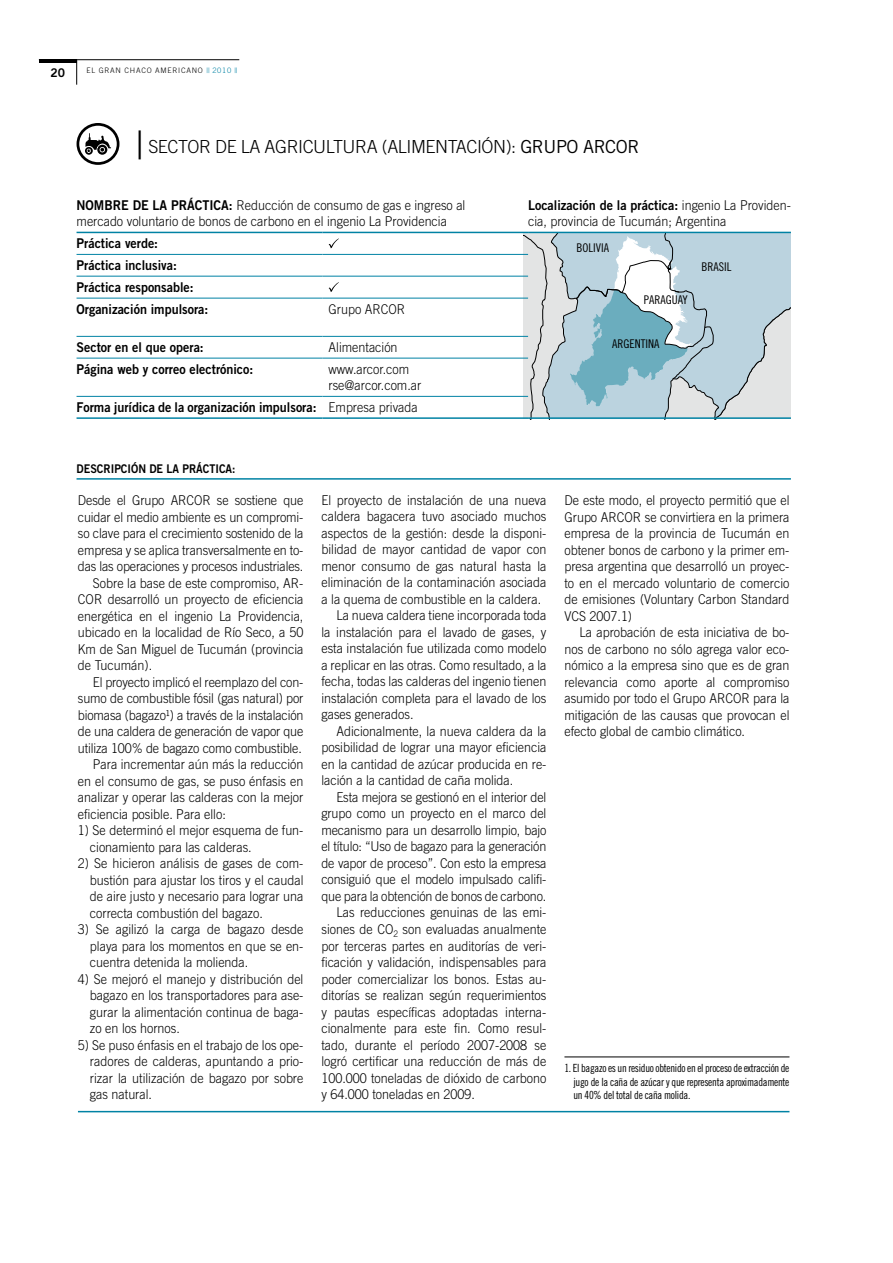
<style>
.page{position:relative;width:893px;height:1263px;background:#fff}
.page>*{position:absolute;margin:0;border:0;box-sizing:border-box;transform-origin:0 0}
.t1{font:300 18px "Trade Gothic LT Std";letter-spacing:-.025em;color:#000}
.t2{font:300 13.5px/16.5px "Trade Gothic LT Std";color:#000;text-align:justify;scale:.93 1}
.t3{font:13.5px/21.9px "Trade Gothic LT Std Bd 2";color:#000;scale:.93 1}
.t4{font:12px "Trade Gothic LT Std Cn 18";color:#000}
.t5{font:12px "Trade Gothic LT Std Bd 2";color:#000;scale:.9 1}
.t6{font:12px "Trade Gothic LT Std Bd 2";color:#000}
.t7{font:11.25px/13.5px "Trade Gothic LT Std Cn 18";letter-spacing:-.025em;color:#000;text-align:justify;scale:.95 1}
.t8{font:300 7.5px "Trade Gothic LT Std";letter-spacing:.1em;color:#000}
.s1{color:#0082a4}
.s2{font-size:39px}
.s3{font-weight:400}
.s4{font-family:"Trade Gothic LT Std Bd 2";font-weight:400}
.s5{font-family:"Trade Gothic LT Std";font-weight:300}
</style>
<div class="page">
<hr style="left:39px;top:59px;width:200px;height:1px;background:#000">
<svg style="left:76px;top:63px;width:1px;height:22px"></svg>
<hr style="left:39px;top:60px;width:38px;height:3px;background:#000">
<svg style="left:85px;top:133px;width:26px;height:22px"></svg>
<div style="left:77px;top:123px;width:42px;height:42px;border:3px solid #000;border-radius:50%"></div>
<svg style="left:77px;top:231px;width:714px;height:188px"></svg>
<hr style="left:78px;top:1111px;width:711px;height:1px;background:#0082a4">
<hr style="left:77px;top:478px;width:714px;height:2px;background:#0082a4">
<hr style="left:564px;top:1057px;width:225px;height:1px;background:#000">
<p class="t6" style="left:50px;top:65px;width:16px">20</p>
<p class="t8" style="left:86px;top:65px;width:153px">EL GRAN CHACO AMERICANO <span class="s1">|| 2010 ||</span></p>
<h1 class="t1" style="left:136px;top:135px;width:505px"><span class="s2">|</span> SECTOR DE LA AGRICULTURA (ALIMENTACIÓN): <span class="s3">GRUPO ARCOR</span></h1>
<p class="t2" style="left:77px;top:197px;width:420px"><span class="s4">NOM BRE DE LA PRÁCTICA:</span> Reducción de consumo de gas e ingreso al mercado voluntario de bonos de carbono en el ingenio La Providencia</p>
<p class="t3" style="left:528px;top:194px;width:284px">Localización de la práctica: <span class="s5">ingenio La Providen-</span></p>
<p class="t2" style="left:528px;top:213px;width:215px">cia, provincia de Tucumán; Argentina</p>
<p class="t3" style="left:77px;top:232px;width:143px">Práctica verde:<br>Práctica inclusiva:<br>Práctica responsable:<br>Organización impulsora:</p>
<p class="t2" style="left:329px;top:301px;width:84px">Grupo ARCOR</p>
<p class="t3" style="left:77px;top:336px;width:138px">Sector en el que opera:</p>
<p class="t2" style="left:329px;top:339px;width:76px">Alimentación</p>
<p class="t3" style="left:77px;top:358px;width:192px">Página web y correo electrónico:</p>
<p class="t2" style="left:329px;top:361px;width:101px">www.arcor.com rse@arcor.com.ar</p>
<p class="t3" style="left:77px;top:396px;width:368px">Forma jurídica de la organización impulsora: <span class="s5">Empresa privada</span></p>
<p class="t4" style="left:576px;top:240px;width:34px">BOLIVIA</p>
<p class="t4" style="left:644px;top:293px;width:45px">PARAGUAY</p>
<p class="t4" style="left:612px;top:337px;width:49px">ARGENTINA</p>
<p class="t4" style="left:701px;top:260px;width:31px">BRASIL</p>
<p class="t5" style="left:77px;top:461px;width:178px">DESCRIPCIÓN DE LA PRÁCTICA:</p>
<p class="t2" style="left:78px;top:492px;width:244px">Desde el Grupo ARCOR se sostiene que</p>
<p class="t2" style="left:78px;top:508px;width:244px">cuidar el medio ambiente es un compromi-</p>
<p class="t2" style="left:78px;top:525px;width:244px">so clave para el crecimiento sostenido de la</p>
<p class="t2" style="left:78px;top:541px;width:244px">empresa y se aplica transversalmente en to-</p>
<p class="t2" style="left:78px;top:558px;width:244px">das las operaciones y procesos industriales.</p>
<p class="t2" style="left:93px;top:574px;width:228px">Sobre la base de este compromiso, AR-</p>
<p class="t2" style="left:78px;top:591px;width:244px">COR desarrolló un proyecto de eficiencia</p>
<p class="t2" style="left:78px;top:607px;width:244px">energética en el ingenio La Providencia,</p>
<p class="t2" style="left:78px;top:624px;width:244px">ubicado en la localidad de Río Seco, a 50</p>
<p class="t2" style="left:78px;top:640px;width:244px">Km de San Miguel de Tucumán (provincia</p>
<p class="t2" style="left:78px;top:657px;width:81px">de Tucumán).</p>
<p class="t2" style="left:93px;top:673px;width:228px">El proyecto implicó el reemplazo del con-</p>
<p class="t2" style="left:78px;top:690px;width:244px">sumo de combustible fósil (gas natural) por</p>
<p class="t2" style="left:78px;top:706px;width:244px">biomasa (bagazo1) a través de la instalación</p>
<p class="t2" style="left:78px;top:723px;width:244px">de una caldera de generación de vapor que</p>
<p class="t2" style="left:78px;top:739px;width:242px">utiliza 100% de bagazo como combustible.</p>
<p class="t2" style="left:93px;top:756px;width:228px">Para incrementar aún más la reducción</p>
<p class="t2" style="left:78px;top:772px;width:244px">en el consumo de gas, se puso énfasis en</p>
<p class="t2" style="left:78px;top:789px;width:244px">analizar y operar las calderas con la mejor</p>
<p class="t2" style="left:78px;top:805px;width:161px">eficiencia posible. Para ello:</p>
<p class="t2" style="left:90px;top:822px;width:231px;text-indent:-12px">1) Se determinó el mejor esquema de fun&shy;cionamiento para las calderas.</p>
<p class="t2" style="left:90px;top:855px;width:231px;text-indent:-12px">2) Se hicieron análisis de gases de com&shy;bustión para ajustar los tiros y el caudal de aire justo y necesario para lograr una correcta combustión del bagazo.</p>
<p class="t2" style="left:90px;top:921px;width:231px;text-indent:-12px">3) Se agilizó la carga de bagazo desde playa para los momentos en que se en&shy;cuentra detenida la molienda.</p>
<p class="t2" style="left:90px;top:970px;width:231px;text-indent:-12px">4) Se mejoró el manejo y distribución del bagazo en los transportadores para ase&shy;gurar la alimentación continua de baga&shy;zo en los hornos.</p>
<p class="t2" style="left:90px;top:1036px;width:231px;text-indent:-12px">5) Se puso énfasis en el trabajo de los ope&shy;radores de calderas, apuntando a prio&shy;rizar la utilización de bagazo por sobre gas natural.</p>
<p class="t2" style="left:321px;top:492px;width:243px">El proyecto de instalación de una nueva</p>
<p class="t2" style="left:321px;top:508px;width:243px">caldera bagacera tuvo asociado muchos</p>
<p class="t2" style="left:321px;top:525px;width:243px">aspectos de la gestión: desde la disponi-</p>
<p class="t2" style="left:321px;top:541px;width:243px">bilidad de mayor cantidad de vapor con</p>
<p class="t2" style="left:321px;top:558px;width:243px">menor consumo de gas natural hasta la</p>
<p class="t2" style="left:321px;top:574px;width:243px">eliminación de la contaminación asociada</p>
<p class="t2" style="left:321px;top:591px;width:238px">a la quema de combustible en la caldera.</p>
<p class="t2" style="left:336px;top:607px;width:227px">La nueva caldera tiene incorporada toda</p>
<p class="t2" style="left:321px;top:624px;width:243px">la instalación para el lavado de gases, y</p>
<p class="t2" style="left:321px;top:640px;width:243px">esta instalación fue utilizada como modelo</p>
<p class="t2" style="left:321px;top:657px;width:243px">a replicar en las otras. Como resultado, a la</p>
<p class="t2" style="left:321px;top:673px;width:243px">fecha, todas las calderas del ingenio tienen</p>
<p class="t2" style="left:321px;top:690px;width:243px">instalación completa para el lavado de los</p>
<p class="t2" style="left:321px;top:706px;width:100px">gases generados.</p>
<p class="t2" style="left:336px;top:723px;width:227px">Adicionalmente, la nueva caldera da la</p>
<p class="t2" style="left:321px;top:739px;width:243px">posibilidad de lograr una mayor eficiencia</p>
<p class="t2" style="left:321px;top:756px;width:243px">en la cantidad de azúcar producida en re-</p>
<p class="t2" style="left:321px;top:772px;width:208px">lación a la cantidad de caña molida.</p>
<p class="t2" style="left:336px;top:789px;width:227px">Esta mejora se gestionó en el interior del</p>
<p class="t2" style="left:321px;top:805px;width:243px">grupo como un proyecto en el marco del</p>
<p class="t2" style="left:321px;top:822px;width:243px">mecanismo para un desarrollo limpio, bajo</p>
<p class="t2" style="left:321px;top:838px;width:243px">el título: “Uso de bagazo para la generación</p>
<p class="t2" style="left:321px;top:855px;width:243px">de vapor de proceso”. Con esto la empresa</p>
<p class="t2" style="left:321px;top:871px;width:243px">consiguió que el modelo impulsado califi-</p>
<p class="t2" style="left:321px;top:888px;width:243px">que para la obtención de bonos de carbono.</p>
<p class="t2" style="left:336px;top:904px;width:227px">Las reducciones genuinas de las emi-</p>
<p class="t2" style="left:321px;top:921px;width:243px">siones de CO<sub>2</sub> son evaluadas anualmente</p>
<p class="t2" style="left:321px;top:937px;width:243px">por terceras partes en auditorías de veri-</p>
<p class="t2" style="left:321px;top:954px;width:243px">ficación y validación, indispensables para</p>
<p class="t2" style="left:321px;top:970px;width:243px">poder comercializar los bonos. Estas au-</p>
<p class="t2" style="left:321px;top:987px;width:243px">ditorías se realizan según requerimientos</p>
<p class="t2" style="left:321px;top:1003px;width:243px">y pautas específicas adoptadas interna-</p>
<p class="t2" style="left:321px;top:1020px;width:243px">cionalmente para este fin. Como resul-</p>
<p class="t2" style="left:321px;top:1036px;width:243px">tado, durante el período 2007-2008 se</p>
<p class="t2" style="left:321px;top:1053px;width:243px">logró certificar una reducción de más de</p>
<p class="t2" style="left:321px;top:1069px;width:243px">100.000 toneladas de dióxido de carbono</p>
<p class="t2" style="left:321px;top:1086px;width:167px">y 64.000 toneladas en 2009.</p>
<p class="t2" style="left:564px;top:492px;width:243px">De este modo, el proyecto permitió que el Grupo ARCOR se convirtiera en la primera empresa de la provincia de Tucumán en obtener bonos de carbono y la primer em&shy;presa argentina que desarrolló un proyec&shy;to en el mercado voluntario de comercio de emisiones (Voluntary Carbon Standard VCS 2007.1)</p>
<p class="t2" style="left:564px;top:624px;width:243px;text-indent:15px">La aprobación de esta iniciativa de bo&shy;nos de carbono no sólo agrega valor eco&shy;nómico a la empresa sino que es de gran relevancia como aporte al compromiso asumido por todo el Grupo ARCOR para la mitigación de las causas que provocan el efecto global de cambio climático.</p>
<p class="t7" style="left:573px;top:1061px;width:229px;text-indent:-9px">1. El bagazo es un residuo obtenido en el proceso de extracción de jugo de la caña de azúcar y que representa aproximadamente un 40% del total de caña molida.</p>
</div>
